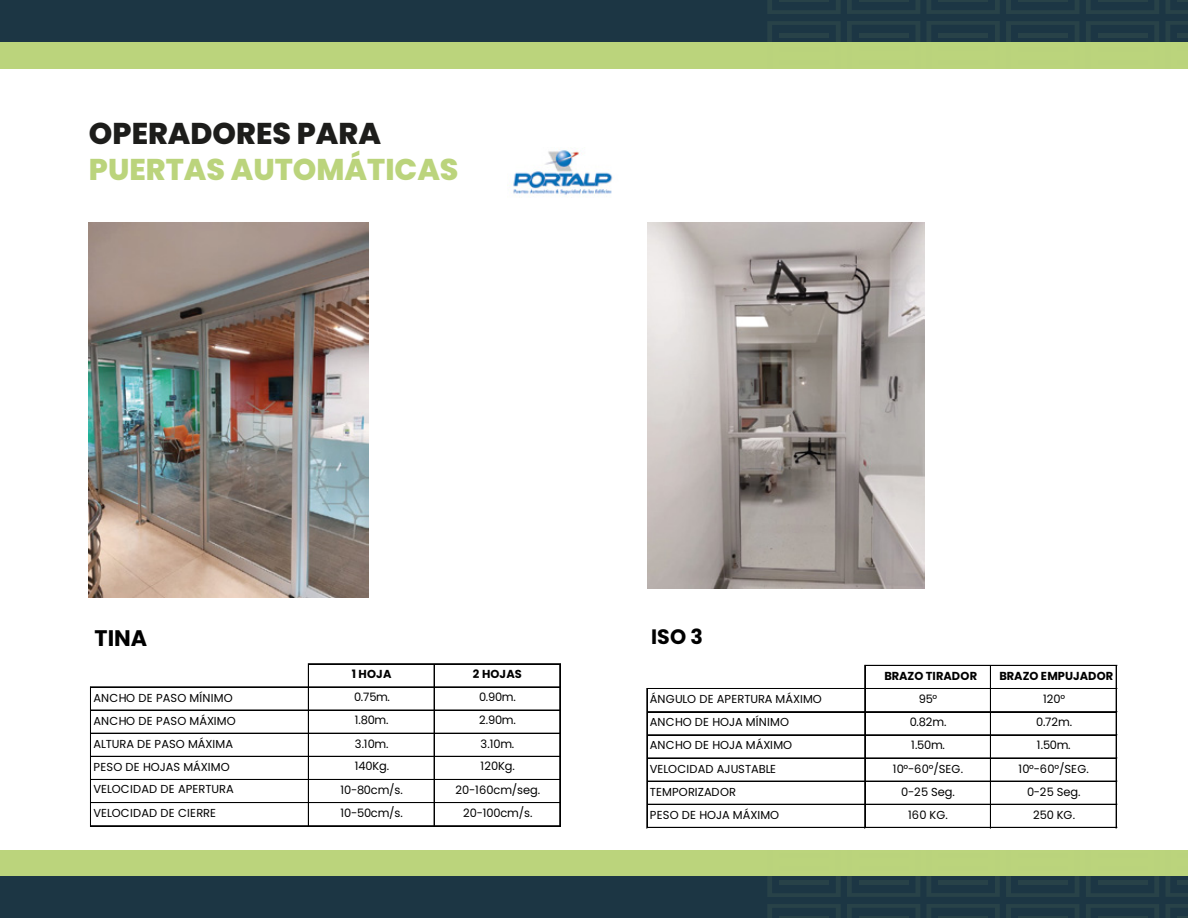
<style>
.page{position:relative;width:1188px;height:918px;background:#fff}
.page>*{position:absolute;margin:0;border:0;box-sizing:border-box;transform-origin:0 0}
.t1{font:800 30px "Poppins";color:#bbd47c}
.t2{font:800 30px "Poppins";color:#1d1d1b}
.t3{font:700 22.5px "Poppins";color:#000}
.t4{font:700 20.85px "Poppins";color:#000}
.t5{font:11.55px "Poppins";letter-spacing:.005em;color:#000}
.t6{font:700 11.55px "Poppins";color:#000}
</style>
<div class="page">
<div style="left:0;top:0;width:1188px;height:68px;background:#1c3644"></div>
<div style="left:0;top:43px;width:1188px;height:26px;background:#bbd47c"></div>
<div style="left:0;top:851px;width:1188px;height:67px;background:#1c3644"></div>
<div style="left:0;top:850px;width:1188px;height:26px;background:#bbd47c"></div>
<svg style="left:768px;top:0;width:72px;height:14px"></svg>
<hr style="left:779px;top:0;width:50px;height:2px;background:#bad37c">
<svg style="left:847px;top:0;width:73px;height:14px"></svg>
<hr style="left:859px;top:0;width:50px;height:2px;background:#bad37c">
<svg style="left:1006px;top:0;width:73px;height:14px"></svg>
<hr style="left:1018px;top:0;width:50px;height:2px;background:#bad37c">
<svg style="left:927px;top:0;width:72px;height:14px"></svg>
<hr style="left:938px;top:0;width:50px;height:2px;background:#bad37c">
<svg style="left:1086px;top:0;width:73px;height:14px"></svg>
<hr style="left:1098px;top:0;width:50px;height:2px;background:#bad37c">
<svg style="left:1166px;top:0;width:22px;height:14px"></svg>
<svg style="left:767px;top:22px;width:74px;height:21px"></svg>
<div style="left:779px;top:33px;width:50px;height:5px;background:#284248"></div>
<svg style="left:847px;top:21px;width:73px;height:22px"></svg>
<div style="left:859px;top:33px;width:50px;height:5px;background:#284248"></div>
<svg style="left:1006px;top:22px;width:73px;height:21px"></svg>
<div style="left:1018px;top:33px;width:50px;height:5px;background:#284248"></div>
<svg style="left:926px;top:21px;width:74px;height:22px"></svg>
<div style="left:938px;top:33px;width:50px;height:5px;background:#284248"></div>
<svg style="left:1086px;top:22px;width:73px;height:21px"></svg>
<div style="left:1098px;top:33px;width:50px;height:5px;background:#284248"></div>
<svg style="left:1165px;top:21px;width:23px;height:22px"></svg>
<div style="left:1177px;top:33px;width:11px;height:5px;background:#284248"></div>
<svg style="left:768px;top:876px;width:72px;height:21px"></svg>
<div style="left:779px;top:880px;width:50px;height:5px;background:#284248"></div>
<svg style="left:847px;top:876px;width:73px;height:20px"></svg>
<div style="left:859px;top:880px;width:50px;height:5px;background:#284248"></div>
<svg style="left:1006px;top:876px;width:73px;height:21px"></svg>
<div style="left:1018px;top:880px;width:50px;height:5px;background:#284248"></div>
<svg style="left:927px;top:876px;width:72px;height:20px"></svg>
<div style="left:938px;top:880px;width:50px;height:5px;background:#284248"></div>
<svg style="left:1086px;top:876px;width:73px;height:21px"></svg>
<div style="left:1098px;top:880px;width:50px;height:5px;background:#284248"></div>
<svg style="left:1166px;top:876px;width:22px;height:20px"></svg>
<div style="left:1177px;top:880px;width:11px;height:5px;background:#284248"></div>
<svg style="left:768px;top:904px;width:72px;height:14px"></svg>
<hr style="left:779px;top:916px;width:50px;height:2px;background:#bad37c">
<svg style="left:847px;top:904px;width:73px;height:14px"></svg>
<hr style="left:859px;top:916px;width:50px;height:2px;background:#bad37c">
<svg style="left:1006px;top:904px;width:73px;height:14px"></svg>
<hr style="left:1018px;top:916px;width:50px;height:2px;background:#bad37c">
<svg style="left:927px;top:904px;width:72px;height:14px"></svg>
<hr style="left:938px;top:916px;width:50px;height:2px;background:#bad37c">
<svg style="left:1086px;top:904px;width:73px;height:14px"></svg>
<hr style="left:1098px;top:916px;width:50px;height:2px;background:#bad37c">
<svg style="left:1166px;top:904px;width:22px;height:14px"></svg>
<img style="left:647px;top:223px;width:277px;height:366px">
<img style="left:89px;top:223px;width:279px;height:375px">
<hr style="left:308px;top:664px;width:1px;height:162px;background:#000">
<hr style="left:434px;top:664px;width:1px;height:162px;background:#000">
<hr style="left:559px;top:664px;width:1px;height:162px;background:#000">
<hr style="left:560px;top:664px;width:1px;height:162px;background:#000">
<hr style="left:90px;top:687px;width:1px;height:139px;background:#000">
<hr style="left:309px;top:663px;width:252px;height:1px;background:#000">
<hr style="left:309px;top:664px;width:252px;height:1px;background:#000">
<hr style="left:91px;top:687px;width:470px;height:1px;background:#000">
<hr style="left:91px;top:710px;width:470px;height:1px;background:#000">
<hr style="left:91px;top:733px;width:470px;height:1px;background:#000">
<hr style="left:91px;top:756px;width:470px;height:1px;background:#000">
<hr style="left:91px;top:779px;width:470px;height:1px;background:#000">
<hr style="left:91px;top:802px;width:470px;height:1px;background:#000">
<hr style="left:91px;top:803px;width:470px;height:1px;background:#000">
<hr style="left:91px;top:825px;width:470px;height:1px;background:#000">
<hr style="left:91px;top:826px;width:470px;height:1px;background:#000">
<hr style="left:864px;top:665px;width:1px;height:163px;background:#000">
<hr style="left:865px;top:665px;width:1px;height:163px;background:#000">
<hr style="left:990px;top:666px;width:1px;height:162px;background:#000">
<hr style="left:1116px;top:666px;width:1px;height:162px;background:#000">
<hr style="left:647px;top:688px;width:1px;height:140px;background:#000">
<hr style="left:865px;top:665px;width:252px;height:1px;background:#000">
<hr style="left:648px;top:688px;width:469px;height:1px;background:#000">
<hr style="left:648px;top:711px;width:469px;height:1px;background:#000">
<hr style="left:648px;top:712px;width:469px;height:1px;background:#000">
<hr style="left:648px;top:735px;width:469px;height:1px;background:#000">
<hr style="left:648px;top:758px;width:469px;height:1px;background:#000">
<hr style="left:648px;top:781px;width:469px;height:1px;background:#000">
<hr style="left:648px;top:804px;width:469px;height:1px;background:#000">
<hr style="left:648px;top:827px;width:469px;height:1px;background:#000">
<img style="left:513px;top:147px;width:100px;height:48px">
<h1 class="t2" style="left:89px;top:113px;width:294px">OPERADORES PARA</h1>
<h1 class="t1" style="left:89px;top:149px;width:371px">PUERTAS AUTOMÁTICAS</h1>
<h2 class="t3" style="left:95px;top:622px;width:54px">TINA</h2>
<h3 class="t4" style="left:651px;top:622px;width:54px">ISO 3</h3>
<p class="t6" style="left:352px;top:665px;width:41px">1 HOJA</p>
<p class="t6" style="left:473px;top:665px;width:50px">2 HOJAS</p>
<p class="t5" style="left:94px;top:689px;width:141px">ANCHO DE PASO MÍNIMO</p>
<p class="t5" style="left:354px;top:689px;width:37px">0.75m.</p>
<p class="t5" style="left:479px;top:689px;width:38px">0.90m.</p>
<p class="t5" style="left:94px;top:713px;width:144px">ANCHO DE PASO MÁXIMO</p>
<p class="t5" style="left:355px;top:712px;width:35px">1.80m.</p>
<p class="t5" style="left:479px;top:712px;width:38px">2.90m.</p>
<p class="t5" style="left:94px;top:736px;width:141px">ALTURA DE PASO MÁXIMA</p>
<p class="t5" style="left:355px;top:736px;width:35px">3.10m.</p>
<p class="t5" style="left:481px;top:736px;width:35px">3.10m.</p>
<p class="t5" style="left:94px;top:759px;width:138px">PESO DE HOJAS MÁXIMO</p>
<p class="t5" style="left:355px;top:758px;width:36px">140Kg.</p>
<p class="t5" style="left:481px;top:758px;width:36px">120Kg.</p>
<p class="t5" style="left:94px;top:781px;width:142px">VELOCIDAD DE APERTURA</p>
<p class="t5" style="left:340px;top:782px;width:64px">10-80cm/s.</p>
<p class="t5" style="left:455px;top:782px;width:86px">20-160cm/seg.</p>
<p class="t5" style="left:94px;top:805px;width:124px">VELOCIDAD DE CIERRE</p>
<p class="t5" style="left:340px;top:805px;width:64px">10-50cm/s.</p>
<p class="t5" style="left:463px;top:805px;width:71px">20-100cm/s.</p>
<p class="t6" style="left:885px;top:668px;width:94px">BRAZO TIRADOR</p>
<p class="t6" style="left:1000px;top:668px;width:115px">BRAZO EMPUJADOR</p>
<p class="t5" style="left:650px;top:691px;width:174px">ÁNGULO DE APERTURA MÁXIMO</p>
<p class="t5" style="left:919px;top:691px;width:20px">95°</p>
<p class="t5" style="left:1043px;top:691px;width:24px">120°</p>
<p class="t5" style="left:650px;top:714px;width:141px">ANCHO DE HOJA MÍNIMO</p>
<p class="t5" style="left:910px;top:714px;width:38px">0.82m.</p>
<p class="t5" style="left:1036px;top:714px;width:37px">0.72m.</p>
<p class="t5" style="left:650px;top:737px;width:144px">ANCHO DE HOJA MÁXIMO</p>
<p class="t5" style="left:911px;top:737px;width:35px">1.50m.</p>
<p class="t5" style="left:1037px;top:737px;width:35px">1.50m.</p>
<p class="t5" style="left:650px;top:760px;width:128px">VELOCIDAD AJUSTABLE</p>
<p class="t5" style="left:893px;top:760px;width:72px">10°-60°/SEG.</p>
<p class="t5" style="left:1019px;top:760px;width:72px">10°-60°/SEG.</p>
<p class="t5" style="left:650px;top:784px;width:88px">TEMPORIZADOR</p>
<p class="t5" style="left:901px;top:784px;width:55px">0-25 Seg.</p>
<p class="t5" style="left:1027px;top:784px;width:55px">0-25 Seg.</p>
<p class="t5" style="left:650px;top:807px;width:131px">PESO DE HOJA MÁXIMO</p>
<p class="t5" style="left:908px;top:807px;width:41px">160 KG.</p>
<p class="t5" style="left:1033px;top:807px;width:44px">250 KG.</p>
</div>
